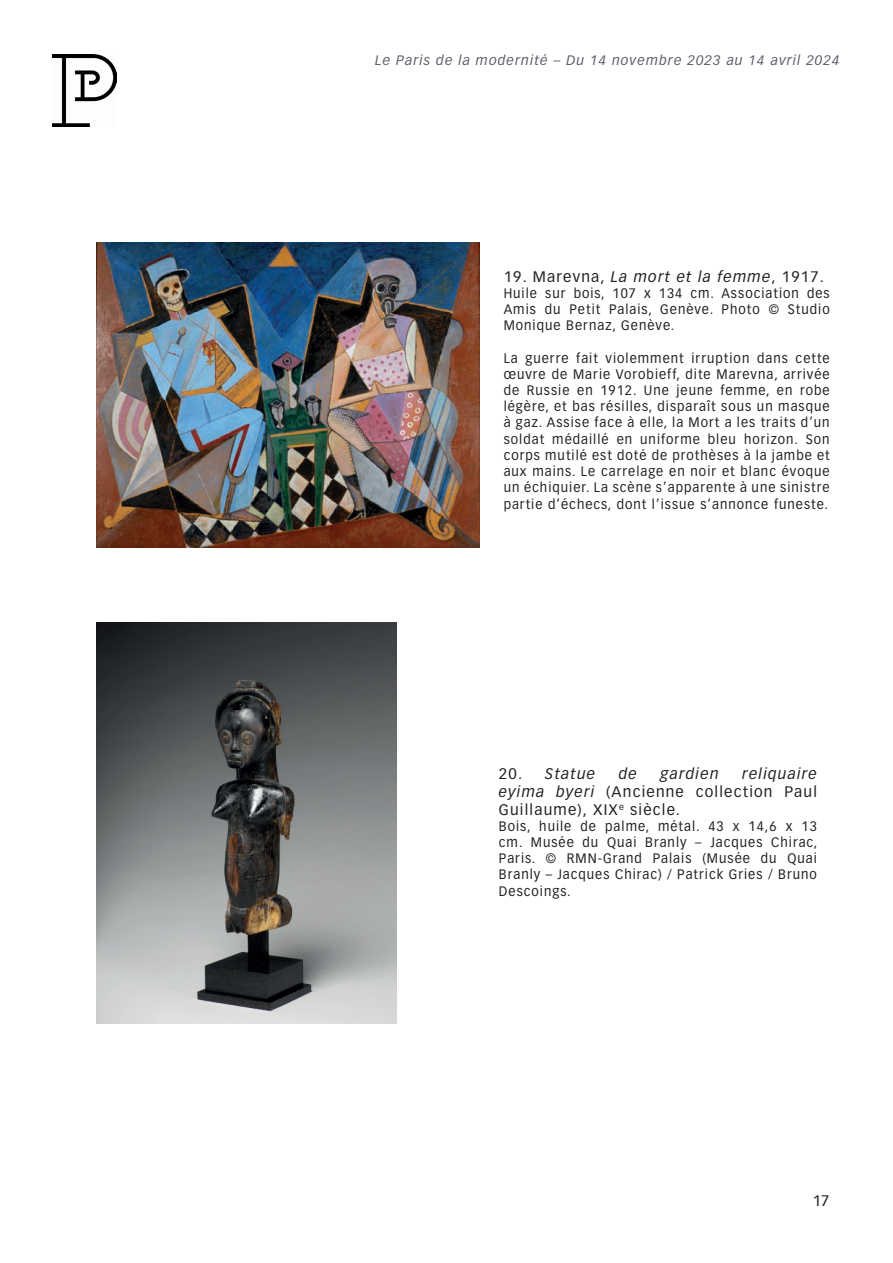
<style>
.page{position:relative;width:893px;height:1263px;background:#fff}
.page>*{position:absolute;margin:0;border:0;box-sizing:border-box;transform-origin:0 0}
.t1{font:15px/18px "Vectora LT Std";letter-spacing:.08em;color:#231f20;text-align:justify}
.t2{font:italic 15px "Vectora LT Std";letter-spacing:.08em;color:#231f20}
.t3{font:13.5px/16.2px "Vectora LT Std";letter-spacing:.08em;color:#231f20;text-align:justify;scale:.95 1}
.t4{font:italic 13.5px "Vectora LT Std";letter-spacing:.08em;color:#5b5f66}
.s1{font-style:italic}
.s2{font-style:normal}
</style>
<div class="page">
<img style="left:97px;top:242px;width:382px;height:306px">
<img style="left:96px;top:623px;width:301px;height:401px">
<img style="left:53px;top:54px;width:64px;height:72px">
<p class="t4" style="left:375px;top:52px;width:466px">Le Paris de la modernité – Du 14 novembre 2023 au 14 avril 2024</p>
<p class="t1" style="left:504px;top:267px;width:322px">19. Marevna, <span class="s1">La mort et la femme</span>, 1917.</p>
<p class="t3" style="left:504px;top:285px;width:345px">Huile sur bois, 107 x 134 cm. Association des Amis du Petit Palais, Genève. Photo © Studio Monique Bernaz, Genève.</p>
<p class="t3" style="left:504px;top:350px;width:345px">La guerre fait violemment irruption dans cette œuvre de Marie Vorobieff, dite Marevna, arrivée de Russie en 1912. Une jeune femme, en robe légère, et bas résilles, disparaît sous un masque à gaz. Assise face à elle, la Mort a les traits d’un soldat médaillé en uniforme bleu horizon. Son corps mutilé est doté de prothèses à la jambe et aux mains. Le carrelage en noir et blanc évoque un échiquier. La scène s’apparente à une sinistre partie d’échecs, dont l’issue s’annonce funeste.</p>
<p class="t1" style="left:499px;top:764px;width:319px;text-indent:243px"><span class="s1">reliquaire eyima byeri</span> (Ancienne collection Paul Guillaume), XIX<sup>e</sup> siècle.</p>
<p class="t3" style="left:499px;top:818px;width:337px">Bois, huile de palme, métal. 43 x 14,6 x 13 cm. Musée du Quai Branly – Jacques Chirac, Paris. © RMN-Grand Palais (Musée du Quai Branly – Jacques Chirac) / Patrick Gries / Bruno Descoings.</p>
<p class="t2" style="left:499px;top:765px;width:98px"><span class="s2">20.</span> Statue</p>
<p class="t2" style="left:619px;top:765px;width:20px">de</p>
<p class="t2" style="left:661px;top:765px;width:60px">gardien</p>
<p class="t1" style="left:813px;top:1191px;width:18px">17</p>
</div>
